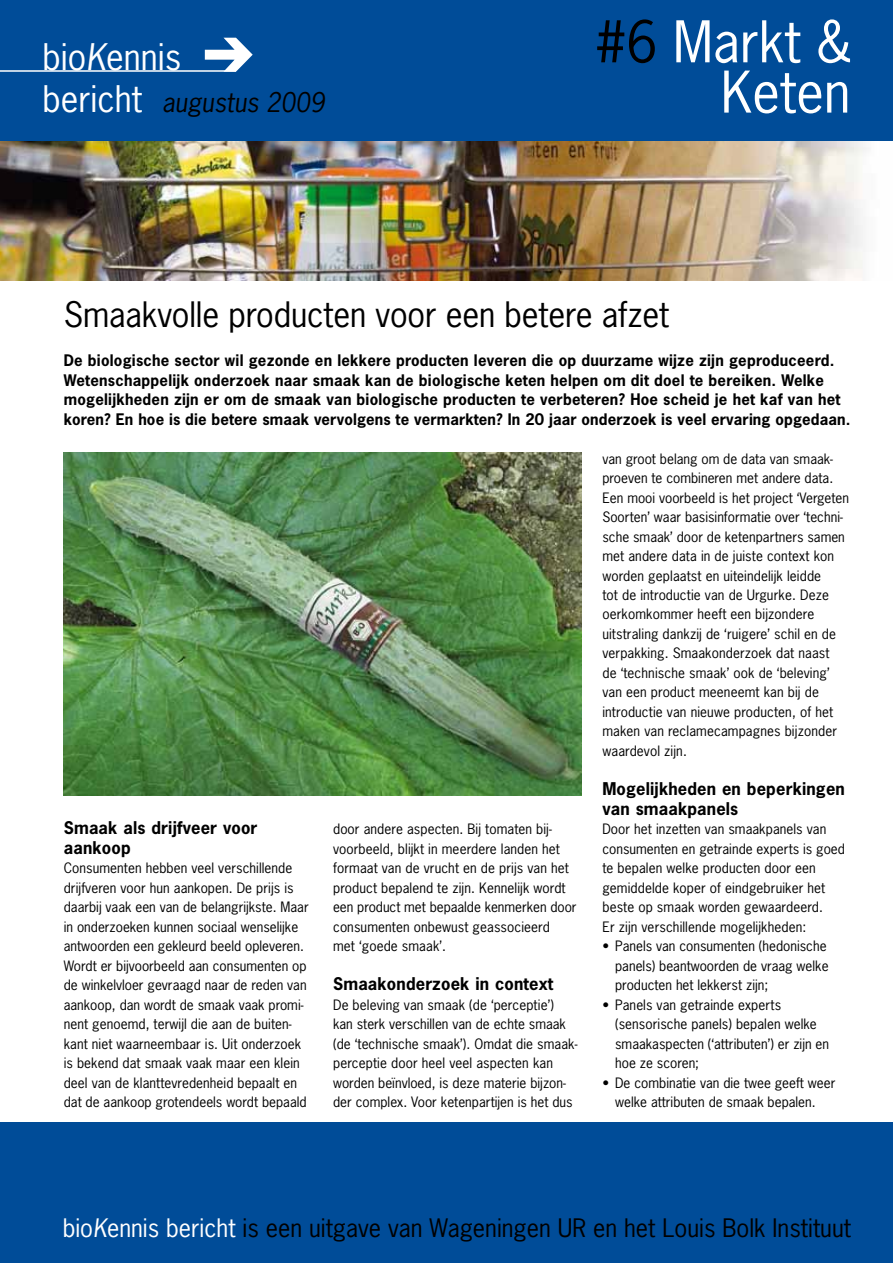
<style>
.page{position:relative;width:893px;height:1263px;background:#fff}
.page>*{position:absolute;margin:0;border:0;box-sizing:border-box;transform-origin:0 0}
.t1{font:54px/50.2px "News Gothic Std";color:#fff;text-align:right}
.t2{font:34.5px "News Gothic Std";color:#fff}
.t3{font:33px "News Gothic Std";letter-spacing:-.005em;color:#000}
.t4{font:italic 25.5px "News Gothic Std";color:#000}
.t5{font:24px "News Gothic Std";color:#000}
.t6{font:700 16.5px/19.5px "News Gothic Std";letter-spacing:.01em;color:#000}
.t7{font:700 15px/19.5px "News Gothic Std";letter-spacing:.015em;color:#000}
.t8{font:13.5px/19.5px "News Gothic Std";letter-spacing:.005em;color:#000}
.s1{font-style:italic}
.s2{font-style:normal;font-size:34.5px;color:#fff}
.s3{color:#000}
.s4{color:#fff}
.s5{font-style:italic;color:#fff}
</style>
<div class="page">
<img style="left:0;top:140px;width:893px;height:141px">
<div style="left:0;top:0;width:893px;height:140px;background:#004c98"></div>
<hr style="left:0;top:70px;width:236px;height:2px;background:#fff">
<div style="left:0;top:1123px;width:893px;height:140px;background:#004c98"></div>
<svg style="left:205px;top:38px;width:48px;height:34px"></svg>
<img style="left:64px;top:453px;width:517px;height:342px">
<h2 class="t2" style="left:43px;top:35px;width:140px">bio<span class="s1">K</span>ennis</h2>
<h3 class="t4" style="left:43px;top:86px;width:284px"><span class="s2">bericht</span> augustus 2009</h3>
<h1 class="t1" style="left:595px;top:16px;width:257px"><span class="s3">#6</span> Markt &amp;<br>Keten</h1>
<h3 class="t3" style="left:64px;top:293px;width:607px">Smaakvolle producten voor een betere afzet</h3>
<p class="t7" style="left:64px;top:350px;width:788px">De biologische sector wil gezonde en lekkere producten leveren die op duurzame wijze zijn geproduceerd.<br>Wetenschappelijk onderzoek naar smaak kan de biologische keten helpen om dit doel te bereiken. Welke mogelijkheden zijn er om de smaak van biologische producten te verbeteren? Hoe scheid je het kaf van het koren? En hoe is die betere smaak vervolgens te vermarkten? In 20 jaar onderzoek is veel ervaring opgedaan.</p>
<p class="t6" style="left:64px;top:818px;width:195px">Smaak als drijfveer voor aankoop</p>
<p class="t8" style="left:64px;top:858px;width:246px">Consumenten hebben veel verschillende drijfveren voor hun aankopen. De prijs is daarbij vaak een van de belangrijkste. Maar in onderzoeken kunnen sociaal wenselijke antwoorden een gekleurd beeld opleveren.<br>Wordt er bijvoorbeeld aan consumenten op de winkelvloer gevraagd naar de reden van aankoop, dan wordt de smaak vaak promi&shy;nent genoemd, terwijl die aan de buiten&shy;kant niet waarneembaar is. Uit onderzoek is bekend dat smaak vaak maar een klein deel van de klanttevredenheid bepaalt en dat de aankoop grotendeels wordt bepaald</p>
<p class="t8" style="left:333px;top:819px;width:245px">door andere aspecten. Bij tomaten bij&shy;voorbeeld, blijkt in meerdere landen het formaat van de vrucht en de prijs van het product bepalend te zijn. Kennelijk wordt een product met bepaalde kenmerken door consumenten onbewust geassocieerd<br>met ‘goede smaak’.</p>
<p class="t6" style="left:333px;top:974px;width:222px">Smaakonderzoek in context</p>
<p class="t8" style="left:333px;top:995px;width:246px">De beleving van smaak (de ‘perceptie’)<br>kan sterk verschillen van de echte smaak (de ‘technische smaak’). Omdat die smaak&shy;perceptie door heel veel aspecten kan worden beïnvloed, is deze materie bijzon&shy;der complex. Voor ketenpartijen is het dus</p>
<p class="t8" style="left:602px;top:449px;width:248px">van groot belang om de data van smaak&shy;proeven te combineren met andere data.<br>Een mooi voorbeeld is het project ‘Vergeten Soorten’ waar basisinformatie over ‘techni&shy;sche smaak’ door de ketenpartners samen met andere data in de juiste context kon worden geplaatst en uiteindelijk leidde<br>tot de introductie van de Urgurke. Deze oerkomkommer heeft een bijzondere uitstraling dankzij de ‘ruigere’ schil en de verpakking. Smaakonderzoek dat naast<br>de ‘technische smaak’ ook de ‘beleving’ van een product meeneemt kan bij de introductie van nieuwe producten, of het maken van reclamecampagnes bijzonder waardevol zijn.</p>
<p class="t6" style="left:602px;top:779px;width:244px">Mogelijkheden en beperkingen van smaakpanels</p>
<p class="t8" style="left:602px;top:819px;width:244px">Door het inzetten van smaakpanels van consumenten en getrainde experts is goed te bepalen welke producten door een gemiddelde koper of eindgebruiker het beste op smaak worden gewaardeerd.<br>Er zijn verschillende mogelijkheden:</p>
<p class="t8" style="left:615px;top:936px;width:215px;text-indent:-13px">• Panels van consumenten (hedonische panels) beantwoorden de vraag welke producten het lekkerst zijn;</p>
<p class="t8" style="left:615px;top:994px;width:215px;text-indent:-13px">• Panels van getrainde experts (sensorische panels) bepalen welke smaakaspecten (‘attributen’) er zijn en hoe ze scoren;</p>
<p class="t8" style="left:602px;top:1072px;width:235px;text-align:center">• De combinatie van die twee geeft weer welke attributen de smaak bepalen.</p>
<h3 class="t5" style="left:63px;top:1212px;width:790px"><span class="s4">bio</span><span class="s5">K</span><span class="s4">ennis bericht</span> is een uitgave van Wageningen UR en het Louis Bolk Instituut</h3>
</div>
